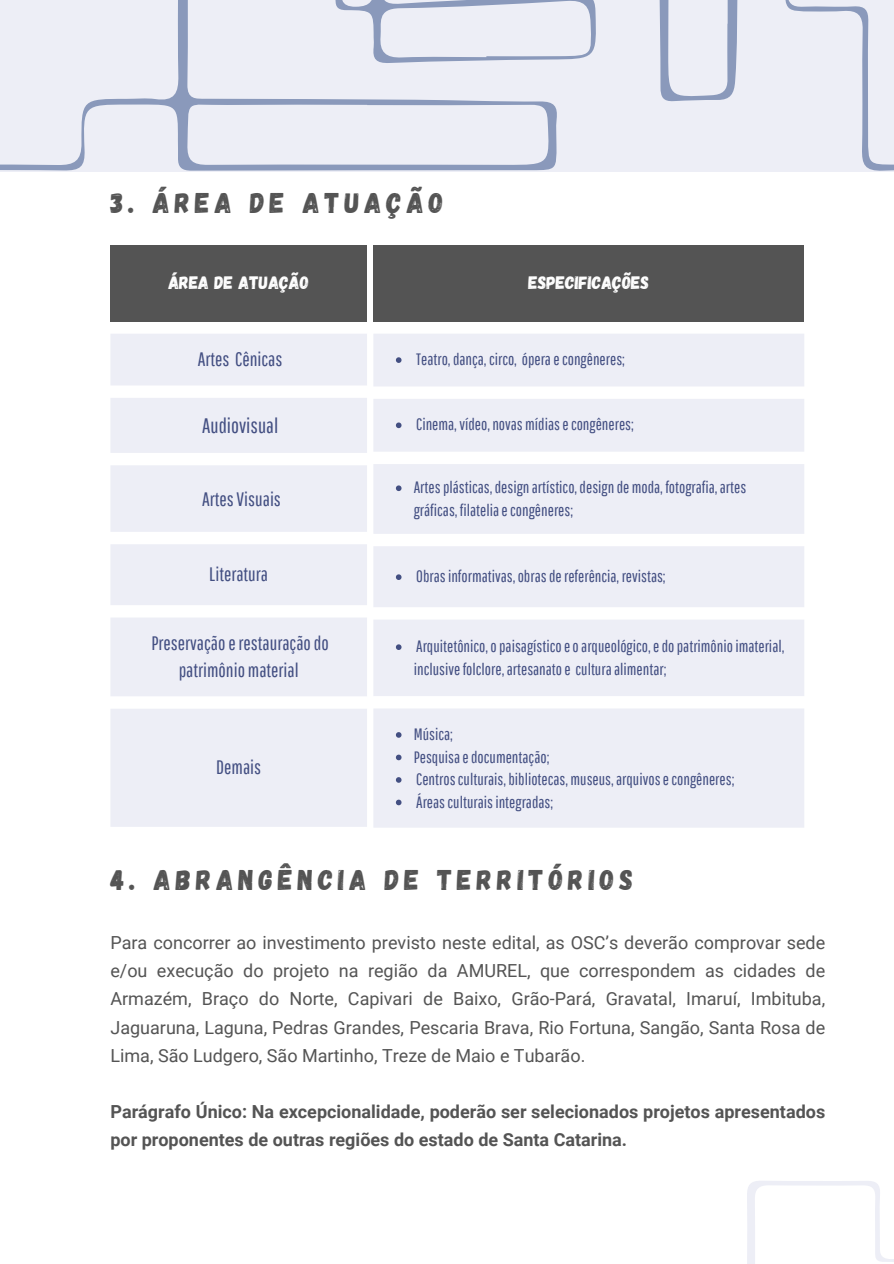
<style>
.page{position:relative;width:894px;height:1264px;background:#fff}
.page>*{position:absolute;margin:0;border:0;box-sizing:border-box;transform-origin:0 0}
.t1{font:28.5px "Gagalin";letter-spacing:.17em;color:#545454}
.t2{font:21px "Pathway Gothic One";color:#434f82}
.t3{font:19.5px/27px "Pathway Gothic One";color:#434f82;text-align:center}
.t4{font:18px/28.2px "Roboto";color:#545454;text-align:justify}
.t5{font:700 18px/28.2px "Roboto";color:#545454}
.t6{font:18px "Gagalin";color:#fff}
.t7{font:16.5px/22.5px "Pathway Gothic One";color:#434f82}
</style>
<div class="page">
<svg style="left:0;top:0;width:893px;height:171px;background:#e4e6f1"></svg>
<svg style="left:747px;top:1181px;width:146px;height:82px"></svg>
<div style="left:373px;top:245px;width:431px;height:76px;background:#545454"></div>
<svg style="left:373px;top:334px;width:431px;height:493px;background:#eff0f7"></svg>
<svg style="left:396px;top:357px;width:5px;height:6px"></svg>
<svg style="left:396px;top:422px;width:5px;height:6px"></svg>
<svg style="left:396px;top:485px;width:5px;height:6px"></svg>
<svg style="left:396px;top:574px;width:5px;height:6px"></svg>
<svg style="left:396px;top:644px;width:5px;height:6px"></svg>
<svg style="left:396px;top:732px;width:5px;height:5px"></svg>
<svg style="left:396px;top:754px;width:5px;height:6px"></svg>
<svg style="left:396px;top:777px;width:5px;height:5px"></svg>
<svg style="left:396px;top:799px;width:5px;height:6px"></svg>
<div style="left:110px;top:245px;width:257px;height:76px;background:#545454"></div>
<svg style="left:110px;top:334px;width:257px;height:492px;background:#eff0f7"></svg>
<p class="t1" style="left:110px;top:184px;width:334px">3. ÁREA DE ATUAÇÃO</p>
<p class="t6" style="left:168px;top:271px;width:142px">ÁREA DE ATUAÇÃO</p>
<h1 class="t6" style="left:528px;top:271px;width:122px">ESPECIFICAÇÕES</h1>
<p class="t3" style="left:198px;top:345px;width:86px">Artes Cênicas</p>
<p class="t2" style="left:202px;top:413px;width:78px">Audiovisual</p>
<p class="t3" style="left:202px;top:485px;width:80px">ArtesVisuais</p>
<p class="t3" style="left:209px;top:560px;width:60px">Literatura</p>
<p class="t3" style="left:151px;top:629px;width:179px">Preservaçãoerestauraçãodo patrimôniomaterial</p>
<p class="t3" style="left:216px;top:753px;width:46px">Demais</p>
<p class="t7" style="left:416px;top:348px;width:210px">Teatro,dança,circo, óperaecongêneres;</p>
<p class="t7" style="left:416px;top:413px;width:219px">Cinema,vídeo,novasmídiasecongêneres;</p>
<p class="t7" style="left:413px;top:476px;width:334px">Artesplásticas,designartístico,designdemoda, fotografia,artes gráficas, filateliaecongêneres;</p>
<p class="t7" style="left:416px;top:564px;width:251px">Obrasinformativas,obrasdereferência, revistas;</p>
<p class="t7" style="left:413px;top:634px;width:372px">Arquitetônico,opaisagísticoeoarqueológico,edopatrimônioimaterial, inclusivefolclore,artesanatoe culturaalimentar;</p>
<p class="t7" style="left:413px;top:722px;width:41px">Música;</p>
<p class="t7" style="left:413px;top:745px;width:137px">Pesquisaedocumentação;</p>
<p class="t7" style="left:416px;top:767px;width:319px">Centrosculturais,bibliotecas,museus,arquivosecongêneres;</p>
<p class="t7" style="left:416px;top:790px;width:138px">Áreasculturaisintegradas;</p>
<p class="t1" style="left:110px;top:860px;width:524px">4. ABRANGÊNCIA DE TERRITÓRIOS</p>
<h1 class="t4" style="left:110px;top:928px;width:716px">Para concorrer ao investimento previsto neste edital, as OSC’s deverão comprovar sede e/ou execução do projeto na região da AMUREL, que correspondem as cidades de Armazém, Braço do Norte, Capivari de Baixo, Grão-Pará, Gravatal, Imaruí, Imbituba, Jaguaruna, Laguna, Pedras Grandes, Pescaria Brava, Rio Fortuna, Sangão, Santa Rosa de Lima, São Ludgero, São Martinho, Treze de Maio e Tubarão.</h1>
<p class="t5" style="left:110px;top:1097px;width:716px">Parágrafo Único: Na excepcionalidade, poderão ser selecionados projetos apresentados por proponentes de outras regiões do estado de Santa Catarina.</p>
</div>
